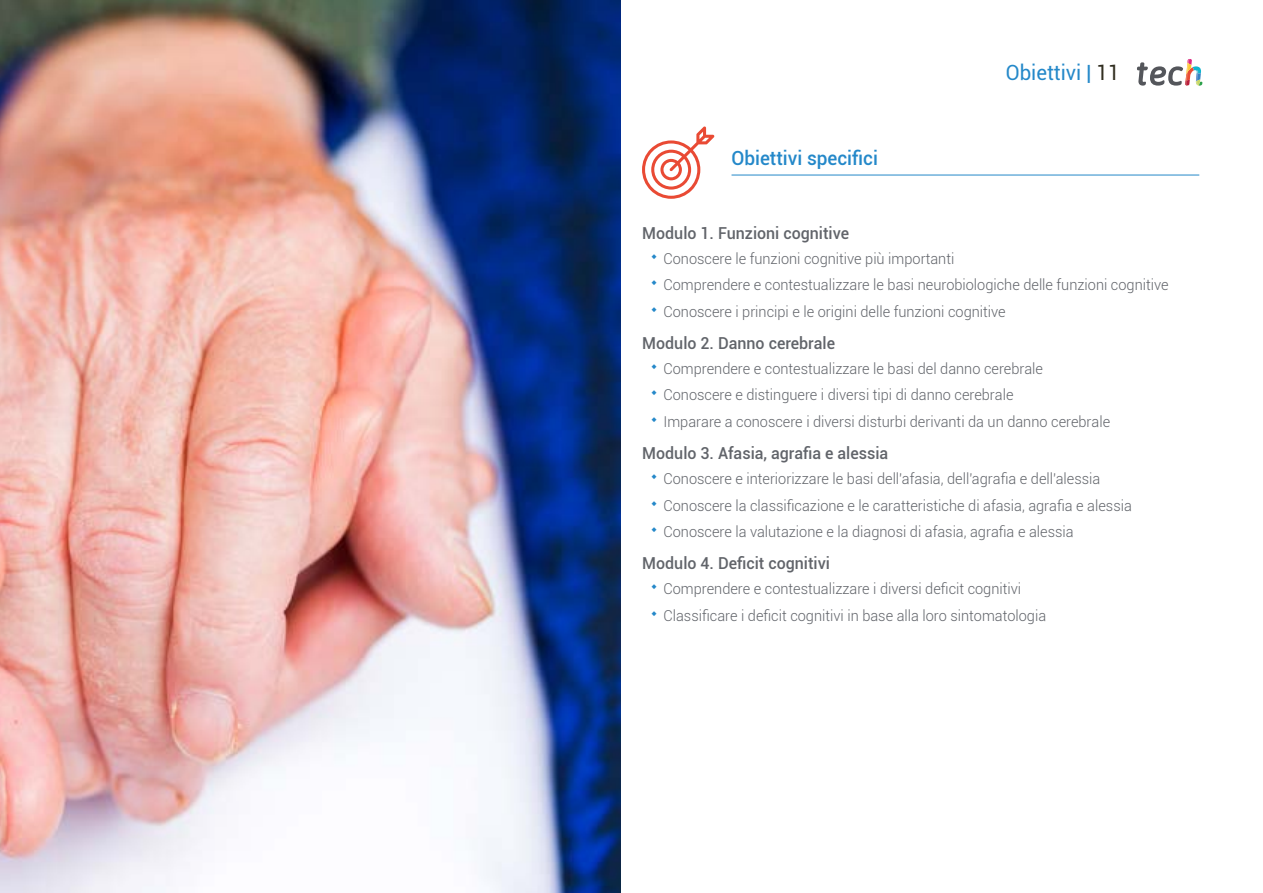
<style>
.page{position:relative;width:1263px;height:893px;background:#fff}
.page>*{position:absolute;margin:0;border:0;box-sizing:border-box;transform-origin:0 0}
.t1{font:21px "Roboto";color:#2488c9}
.t2{font:500 19.5px "Roboto";color:#2488c9}
.t3{font:500 16.5px "Roboto";color:#61646a}
.t4{font:300 15px/26.7px "Roboto";color:#61646a}
.s1{color:#312e20}
</style>
<div class="page">
<svg style="left:642px;top:126px;width:72px;height:73px"></svg>
<hr style="left:731px;top:175px;width:468px;height:1px;background:#2488c9">
<svg style="left:1137px;top:59px;width:65px;height:27px"></svg>
<img style="left:0;top:0;width:621px;height:893px">
<h2 class="t2" style="left:731px;top:144px;width:148px">Obiettivi specifici</h2>
<h1 class="t1" style="left:1006px;top:57px;width:115px">Obiettivi | <span class="s1">11</span></h1>
<p class="t3" style="left:642px;top:221px;width:208px">Modulo 1. Funzioni cognitive</p>
<p class="t4" style="left:663px;top:244px;width:507px">Conoscere le funzioni cognitive più importanti<br>Comprendere e contestualizzare le basi neurobiologiche delle funzioni cognitive<br>Conoscere i principi e le origini delle funzioni cognitive</p>
<p class="t3" style="left:642px;top:332px;width:194px">Modulo 2. Danno cerebrale</p>
<p class="t4" style="left:663px;top:355px;width:448px">Comprendere e contestualizzare le basi del danno cerebrale<br>Conoscere e distinguere i diversi tipi di danno cerebrale<br>Imparare a conoscere i diversi disturbi derivanti da un danno cerebrale</p>
<p class="t3" style="left:642px;top:442px;width:248px">Modulo 3. Afasia, agrafia e alessia</p>
<p class="t4" style="left:663px;top:465px;width:470px">Conoscere e interiorizzare le basi dell'afasia, dell'agrafia e dell'alessia<br>Conoscere la classificazione e le caratteristiche di afasia, agrafia e alessia<br>Conoscere la valutazione e la diagnosi di afasia, agrafia e alessia</p>
<p class="t3" style="left:642px;top:552px;width:189px">Modulo 4. Deficit cognitivi</p>
<p class="t4" style="left:663px;top:575px;width:384px">Comprendere e contestualizzare i diversi deficit cognitivi<br>Classificare i deficit cognitivi in base alla loro sintomatologia</p>
</div>
